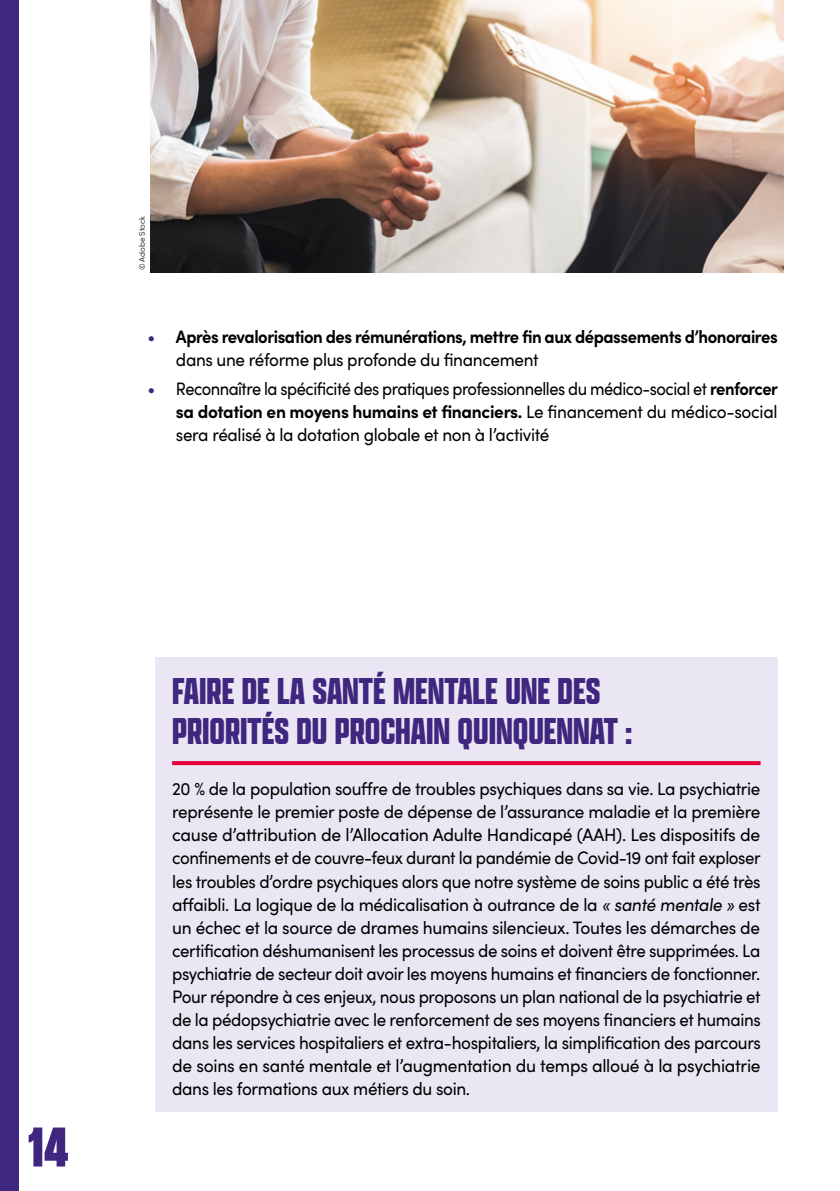
<style>
.page{position:relative;width:840px;height:1191px;background:#fff}
.page>*{position:absolute;margin:0;border:0;box-sizing:border-box;transform-origin:0 0}
.t1{font:900 60px "Apotek Comp";color:#3f277f}
.Chap_H3_sans_liste{font:700 40px/40px "Apotek Comp";color:#3f277f}
.Chap_Body{font:18px/23px "Sofia Pro";letter-spacing:-.02em;color:#000;text-align:justify;scale:.95 1}
.Chap_Body-2{font:18px/23px "Sofia Pro";letter-spacing:-.02em;color:#000;text-align:justify;scale:.91 1}
.t2{font:700 18px/23px "Sofia Pro";letter-spacing:-.025em;color:#000;scale:.92 1}
.t3{font:300 8px "Sofia Pro";color:#000}
.s1{font-weight:400;color:#3f277f}
.s2{font-weight:400}
.s3{color:#3f277f}
.s4{font-weight:700}
</style>
<div class="page">
<div style="left:0;top:0;width:18px;height:1191px;background:#3f277f"></div>
<div style="left:155px;top:657px;width:622px;height:454px;background:#eae6f3"></div>
<svg style="left:172px;top:761px;width:588px;height:4px;background:#e4063e"></svg>
<img style="left:151px;top:0;width:632px;height:272px">
<p class="t3" style="left:136px;top:270px;width:55px;rotate:-90deg">© Adobe Stock</p>
<p class="t2" style="left:176px;top:324px;width:655px;text-indent:-28px"><span class="s1">•</span> Après revalorisation des rémunérations, mettre fin aux dépassements d’honoraires <span class="s2">dans une réforme plus profonde du financement</span></p>
<p class="Chap_Body-2" style="left:176px;top:376px;width:662px;text-indent:-28px"><span class="s3">•</span> Reconnaître la spécificité des pratiques professionnelles du médico-social et <span class="s4">renforcer sa dotation en moyens humains et financiers.</span> Le financement du médico-social sera réalisé à la dotation globale et non à l’activité</p>
<h1 class="t1" style="left:28px;top:1110px;width:42px">14</h1>
<p class="Chap_H3_sans_liste" style="left:172px;top:670px;width:461px">FAIRE DE LA SANTÉ MENTALE UNE DES<br>PRIORITÉS DU PROCHAIN QUINQUENNAT :</p>
<p class="Chap_Body" style="left:172px;top:776px;width:621px">20 % de la population souffre de troubles psychiques dans sa vie. La psychiatrie représente le premier poste de dépense de l’assurance maladie et la première cause d’attribution de l’Allocation Adulte Handicapé (AAH). Les dispositifs de confinements et de couvre-feux durant la pandémie de Covid-19 ont fait exploser les troubles d’ordre psychiques alors que notre système de soins public a été très affaibli. La logique de la médicalisation à outrance de la « santé mentale» est un échec et la source de drames humains silencieux. Toutes les démarches de certification déshumanisent les processus de soins et doivent être supprimées. La psychiatrie de secteur doit avoir les moyens humains et financiers de fonctionner.<br>Pour répondre à ces enjeux, nous proposons un plan national de la psychiatrie et de la pédopsychiatrie avec le renforcement de ses moyens financiers et humains dans les services hospitaliers et extra-hospitaliers, la simplification des parcours de soins en santé mentale et l’augmentation du temps alloué à la psychiatrie dans les formations aux métiers du soin.</p>
</div>
